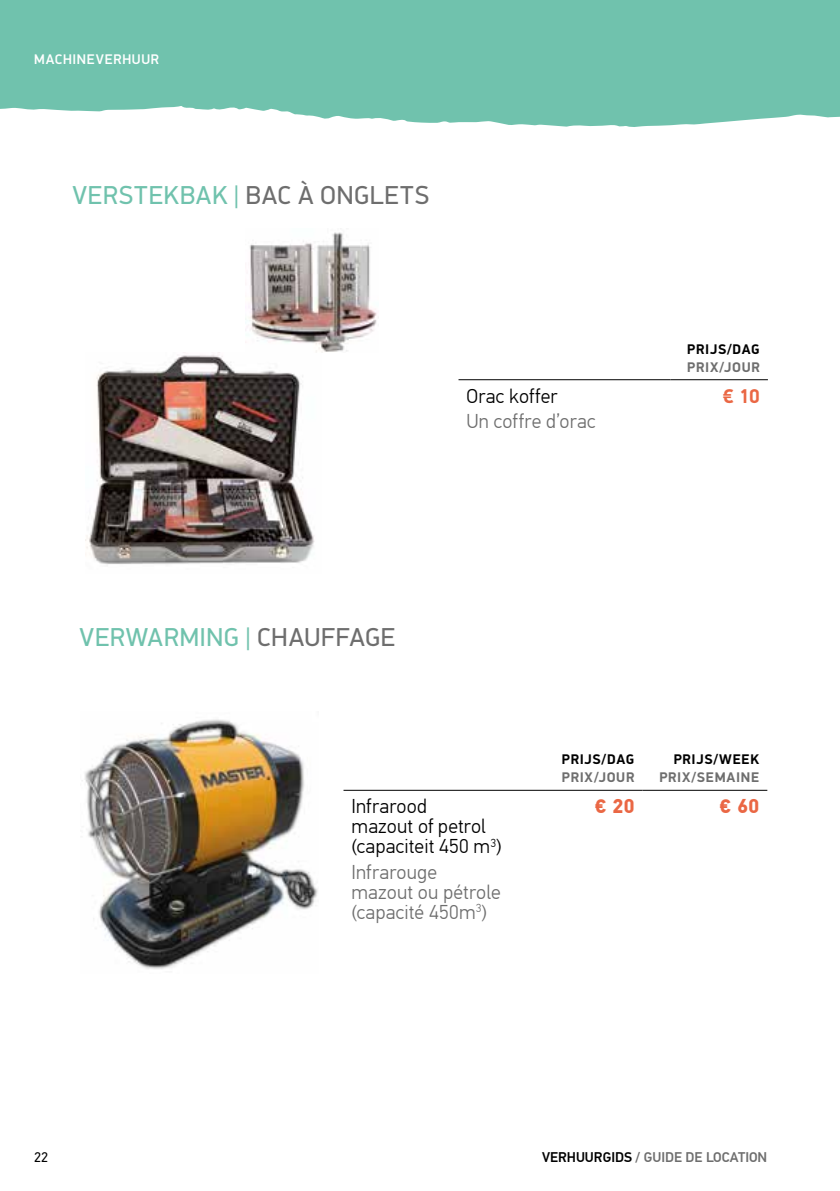
<style>
.page{position:relative;width:840px;height:1191px;background:#fff}
.page>*{position:absolute;margin:0;border:0;box-sizing:border-box;transform-origin:0 0}
.t1{font:26px "PFDIN Display Pro";letter-spacing:.025em;color:#70c2ad}
.t2{font:300 20px/20px "PF Din Text Pro";letter-spacing:.01em;color:#6e6e6e}
.t3{font:300 20px/20px "PF Din Text Pro";letter-spacing:.01em;color:#000}
.t4{font:700 20px "PF Din Text Pro";color:#ea6744}
.t5{font:700 20px "PFDIN Display Pro";color:#ea6744}
.t6{font:700 14px "PFDIN Display Pro";letter-spacing:.05em;color:#6e6e6e}
.t7{font:700 14px "PFDIN Display Pro";letter-spacing:.05em;color:#000}
.t8{font:500 14px "PF Din Text Pro";color:#6e6e6e}
.t9{font:500 14px "PFDIN Display Pro";letter-spacing:.05em;color:#fff}
.t10{font:14px "PF Din Text Pro";color:#000}
.s1{color:#6e6e6e}
.s2{color:#000}
</style>
<div class="page">
<img style="left:85px;top:354px;width:230px;height:211px">
<img style="left:245px;top:232px;width:132px;height:121px">
<hr style="left:458px;top:379px;width:212px;height:1px;background:#000">
<hr style="left:670px;top:379px;width:97px;height:1px;background:#000">
<img style="left:82px;top:719px;width:236px;height:250px">
<hr style="left:343px;top:790px;width:202px;height:1px;background:#000">
<hr style="left:545px;top:790px;width:97px;height:1px;background:#000">
<hr style="left:642px;top:790px;width:124px;height:1px;background:#000">
<svg style="left:0;top:0;width:839px;height:127px;background:#7ac6b3"></svg>
<p class="t9" style="left:34px;top:51px;width:126px">MACHINEVERHUUR</p>
<h1 class="t1" style="left:72px;top:180px;width:358px">VERSTEKBAK | <span class="s1">BAC À ONGLETS</span></h1>
<p class="t3" style="left:466px;top:386px;width:93px">Orac koffer</p>
<p class="t2" style="left:466px;top:412px;width:131px">Un coffre d’orac</p>
<p class="t7" style="left:687px;top:340px;width:74px">PRIJS/DAG</p>
<p class="t6" style="left:687px;top:358px;width:74px">PRIX/JOUR</p>
<p class="t5" style="left:722px;top:384px;width:39px">€ 10</p>
<h1 class="t1" style="left:79px;top:621px;width:317px">VERWARMING | <span class="s1">CHAUFFAGE</span></h1>
<p class="t7" style="left:561px;top:751px;width:74px">PRIJS/DAG</p>
<p class="t6" style="left:561px;top:769px;width:74px">PRIX/JOUR</p>
<p class="t7" style="left:673px;top:751px;width:87px">PRIJS/WEEK</p>
<p class="t6" style="left:659px;top:769px;width:101px">PRIX/SEMAINE</p>
<p class="t3" style="left:351px;top:796px;width:151px">Infrarood<br>mazout of petrol (capaciteit 450 m<sup>3</sup>)</p>
<p class="t2" style="left:351px;top:862px;width:151px">Infrarouge mazout ou pétrole (capacité 450m<sup>3</sup>)</p>
<p class="t4" style="left:594px;top:794px;width:41px">€ 20</p>
<p class="t4" style="left:719px;top:794px;width:41px">€ 60</p>
<p class="t10" style="left:34px;top:1149px;width:15px">22</p>
<p class="t8" style="left:542px;top:1148px;width:226px"><span class="s2">VERHUURGIDS</span> / GUIDE DE LOCATION</p>
</div>
